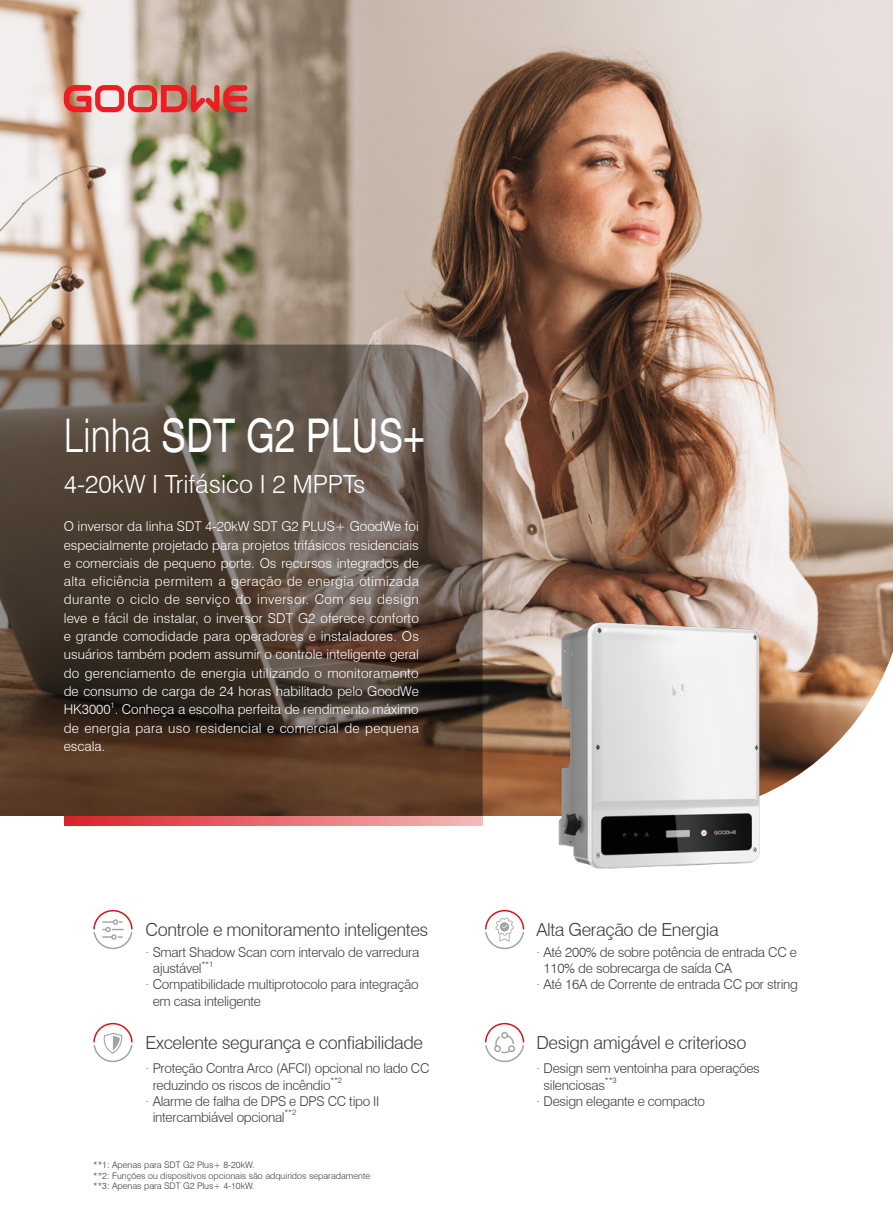
<style>
.page{position:relative;width:893px;height:1212px;background:#fff}
.page>*{position:absolute;margin:0;border:0;box-sizing:border-box;transform-origin:0 0}
.t1{font:46.5px "Helvetica";color:#fff;scale:.8 1}
.t2{font:300 25.05px "Swiss 721 BT";color:#fff}
.t3{font:300 18px "Swiss 721 BT";letter-spacing:-.02em;color:#3e3e3f}
.t4{font:300 13.5px/18.3px "Swiss 721 BT";color:#fff;text-align:justify}
.t5{font:300 13.5px/16.2px "Swiss 721 BT";letter-spacing:-.02em;color:#3e3e3f}
.t6{font:300 13.5px/18.3px "Swiss 721 BT";letter-spacing:.025em;color:#fff}
.t7{font:300 9px "Swiss 721 BT";color:#3e3e3f}
.t8{font:300 7.8px "Swiss 721 BT";color:#3e3e3f}
.t9{font:300 7.8px "Swiss 721 BT";color:#fff}
.s1{font-family:"Swiss 721 BT";font-weight:300}
</style>
<div class="page">
<img style="left:0;top:0;width:893px;height:816px">
<svg style="left:64px;top:85px;width:183px;height:27px;background:#da6963"></svg>
<svg style="left:0;top:345px;width:483px;height:471px;background:#58483b"></svg>
<svg style="left:64px;top:816px;width:419px;height:9px;background:#e66d72"></svg>
<svg style="left:93px;top:909px;width:40px;height:41px"></svg>
<svg style="left:93px;top:1022px;width:40px;height:41px"></svg>
<svg style="left:485px;top:909px;width:40px;height:41px"></svg>
<svg style="left:485px;top:1022px;width:40px;height:41px"></svg>
<img style="left:510px;top:615px;width:301px;height:300px">
<p class="t1" style="left:64px;top:409px;width:453px"><span class="s1">Linha</span> SDT G2 PLUS+</p>
<p class="t2" style="left:64px;top:468px;width:303px">4-20kW I Trifásico I 2 MPPTs</p>
<p class="t4" style="left:64px;top:517px;width:357px">O inversor da linha SDT 4-20kW SDT G2 PLUS+ GoodWe foi especialmente projetado para projetos trifásicos residenciais e comerciais de pequeno porte. Os recursos integrados de alta eficiência permitem a geração de energia otimizada durante o ciclo de serviço do inversor. Com seu design leve e fácil de instalar, o inversor SDT G2 oferece conforto e grande comodidade para operadores e instaladores. Os usuários também podem assumir o controle inteligente geral do gerenciamento de energia utilizando o monitoramento de consumo de carga de 24 horas habilitado pelo GoodWe HK3000 . Conheça a escolha perfeita de rendimento máximo</p>
<p class="t9" style="left:111px;top:700px;width:6px">1</p>
<p class="t6" style="left:64px;top:718px;width:357px">de energia para uso residencial e comercial de pequena escala.</p>
<p class="t3" style="left:146px;top:919px;width:284px">Controle e monitoramento inteligentes</p>
<p class="t5" style="left:153px;top:944px;width:268px;text-indent:-7px">· Smart Shadow Scan com intervalo de varredura ajustável</p>
<p class="t8" style="left:201px;top:959px;width:13px">**1</p>
<p class="t5" style="left:153px;top:976px;width:268px;text-indent:-7px">· Compatibilidade multiprotocolo para integração em casa inteligente</p>
<p class="t3" style="left:146px;top:1032px;width:279px">Excelente segurança e confiabilidade</p>
<p class="t5" style="left:153px;top:1060px;width:278px;text-indent:-7px">· Proteção Contra Arco (AFCI) opcional no lado CC reduzindo os riscos de incêndio</p>
<p class="t8" style="left:330px;top:1075px;width:13px">**2</p>
<p class="t5" style="left:153px;top:1093px;width:228px;text-indent:-7px">· Alarme de falha de DPS e DPS CC tipo II intercambiável opcional</p>
<p class="t8" style="left:284px;top:1108px;width:13px">**2</p>
<p class="t7" style="left:93px;top:1159px;width:163px">**1: Apenas para SDT G2 Plus+ 8-20kW.</p>
<p class="t7" style="left:93px;top:1170px;width:278px">**2: Funções ou dispositivos opcionais são adquiridos separadamente</p>
<p class="t7" style="left:93px;top:1181px;width:163px">**3: Apenas para SDT G2 Plus+ 4-10kW.</p>
<p class="t3" style="left:536px;top:919px;width:184px">Alta Geração de Energia</p>
<p class="t5" style="left:543px;top:944px;width:255px;text-indent:-7px">· Até 200% de sobre potência de entrada CC e<br>110% de sobrecarga de saída CA</p>
<p class="t5" style="left:536px;top:976px;width:263px">· Até 16A de Corrente de entrada CC por string</p>
<p class="t3" style="left:536px;top:1032px;width:212px">Design amigável e criterioso</p>
<p class="t5" style="left:543px;top:1060px;width:218px;text-indent:-7px">· Design sem ventoinha para operações silenciosas</p>
<p class="t8" style="left:605px;top:1075px;width:13px">**3</p>
<p class="t5" style="left:536px;top:1093px;width:170px">· Design elegante e compacto</p>
</div>
